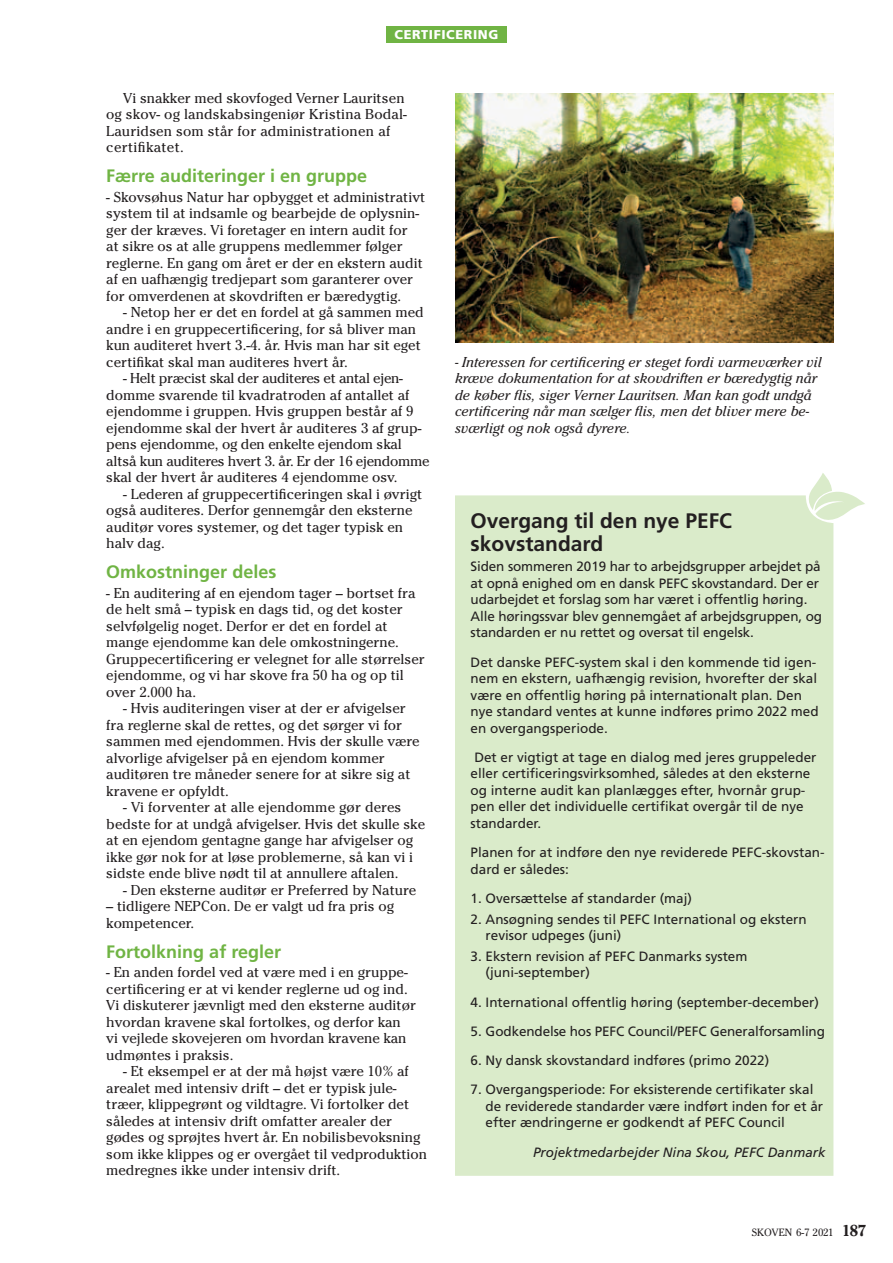
<style>
.page{position:relative;width:893px;height:1263px;background:#fff}
.page>*{position:absolute;margin:0;border:0;box-sizing:border-box;transform-origin:0 0}
.t1{font:700 21px/22.2px "Frutiger LT Std";color:#231f20}
.t2{font:700 18px "Frutiger LT Std";color:#70b444}
.t3{font:14.25px/16.5px "Cheltenham Std";color:#231f20}
.t4{font:italic 14.25px/16.5px "Cheltenham Std";color:#231f20}
.t5{font:13.5px/16.5px "Frutiger LT Std";color:#231f20}
.t6{font:italic 13.5px "Frutiger LT Std";color:#231f20}
.t7{font:900 12.75px "Frutiger LT Std";letter-spacing:.05em;color:#fff}
.t8{font:10.5px "Cheltenham Std";color:#231f20}
.s1{font-weight:700;font-size:15.75px}
</style>
<div class="page">
<div style="left:386px;top:26px;width:121px;height:17px;background:#70b444"></div>
<div style="left:455px;top:495px;width:378px;height:681px;background:#daebca"></div>
<svg style="left:807px;top:473px;width:58px;height:52px"></svg>
<img style="left:455px;top:94px;width:378px;height:249px">
<p class="t7" style="left:395px;top:27px;width:105px">CERTIFICERING</p>
<p class="t7" style="left:437px;top:27px;width:21px">XX</p>
<p class="t3" style="left:106px;top:91px;width:302px;text-indent:17px">Vi snakker med skovfoged Verner Lauritsen og skov- og landskabsingeniør Kristina Bodal-Lauridsen som står for administrationen af certifikatet.</p>
<p class="t2" style="left:106px;top:169px;width:262px">Færre auditeringer i en gruppe</p>
<p class="t3" style="left:106px;top:190px;width:320px">- Skovsøhus Natur har opbygget et administrativt system til at indsamle og bearbejde de oplysnin&shy;ger der kræves. Vi foretager en intern audit for<br>at sikre os at alle gruppens medlemmer følger reglerne. En gang om året er der en ekstern audit af en uafhængig tredjepart som garanterer over for omverdenen at skovdriften er bæredygtig.</p>
<p class="t3" style="left:106px;top:305px;width:319px;text-indent:17px">- Netop her er det en fordel at gå sammen med andre i en gruppecertificering, for så bliver man kun auditeret hvert 3.-4. år. Hvis man har sit eget certifikat skal man auditeres hvert år.</p>
<p class="t3" style="left:106px;top:371px;width:325px;text-indent:17px">- Helt præcist skal der auditeres et antal ejen&shy;domme svarende til kvadratroden af antallet af ejendomme i gruppen. Hvis gruppen består af 9 ejendomme skal der hvert år auditeres 3 af grup&shy;pens ejendomme, og den enkelte ejendom skal altså kun auditeres hvert 3. år. Er der 16 ejendomme skal der hvert år auditeres 4 ejendomme osv.</p>
<p class="t3" style="left:106px;top:487px;width:317px;text-indent:17px">- Lederen af gruppecertificeringen skal i øvrigt også auditeres. Derfor gennemgår den eksterne auditør vores systemer, og det tager typisk en halv dag.</p>
<p class="t2" style="left:106px;top:565px;width:172px">Omkostninger deles</p>
<p class="t3" style="left:106px;top:586px;width:320px">- En auditering af en ejendom tager – bortset fra de helt små – typisk en dags tid, og det koster selvfølgelig noget. Derfor er det en fordel at mange ejendomme kan dele omkostningerne.<br>Gruppecertificering er velegnet for alle størrelser ejendomme, og vi har skove fra 50 ha og op til over 2.000 ha.</p>
<p class="t3" style="left:106px;top:701px;width:315px;text-indent:17px">- Hvis auditeringen viser at der er afvigelser fra reglerne skal de rettes, og det sørger vi for sammen med ejendommen. Hvis der skulle være alvorlige afvigelser på en ejendom kommer auditøren tre måneder senere for at sikre sig at kravene er opfyldt.</p>
<p class="t3" style="left:106px;top:800px;width:320px;text-indent:17px">- Vi forventer at alle ejendomme gør deres bedste for at undgå afvigelser. Hvis det skulle ske at en ejendom gentagne gange har afvigelser og ikke gør nok for at løse problemerne, så kan vi i sidste ende blive nødt til at annullere aftalen.</p>
<p class="t3" style="left:123px;top:883px;width:294px">- Den eksterne auditør er Preferred by Nature</p>
<p class="t3" style="left:106px;top:899px;width:289px">– tidligere NEPCon. De er valgt ud fra pris og kompetencer.</p>
<p class="t2" style="left:106px;top:944px;width:176px">Fortolkning af regler</p>
<p class="t3" style="left:106px;top:965px;width:311px">- En anden fordel ved at være med i en gruppe&shy;certificering er at vi kender reglerne ud og ind.<br>Vi diskuterer jævnligt med den eksterne auditør hvordan kravene skal fortolkes, og derfor kan vi vejlede skovejeren om hvordan kravene kan udmøntes i praksis.</p>
<p class="t3" style="left:106px;top:1064px;width:322px;text-indent:17px">- Et eksempel er at der må højst være 10% af arealet med intensiv drift – det er typisk jule&shy;træer, klippegrønt og vildtagre. Vi fortolker det således at intensiv drift omfatter arealer der gødes og sprøjtes hvert år. En nobilisbevoksning som ikke klippes og er overgået til vedproduktion medregnes ikke under intensiv drift.</p>
<p class="t4" style="left:455px;top:355px;width:368px">- Interessen for certificering er steget fordi varmeværker vil kræve dokumentation for at skovdriften er bæredygtig når de køber flis, siger Verner Lauritsen. Man kan godt undgå certificering når man sælger flis, men det bliver mere be&shy;sværligt og nok også dyrere.</p>
<h1 class="t1" style="left:471px;top:511px;width:263px">Overgang til den nye PEFC skovstandard</h1>
<p class="t5" style="left:471px;top:559px;width:353px">Siden sommeren 2019 har to arbejdsgrupper arbejdet på at opnå enighed om en dansk PEFC skovstandard. Der er udarbejdet et forslag som har været i offentlig høring.<br>Alle høringssvar blev gennemgået af arbejdsgruppen, og standarden er nu rettet og oversat til engelsk.</p>
<p class="t5" style="left:471px;top:655px;width:350px">Det danske PEFC-system skal i den kommende tid igen&shy;nem en ekstern, uafhængig revision, hvorefter der skal være en offentlig høring på internationalt plan. Den nye standard ventes at kunne indføres primo 2022 med en overgangsperiode.</p>
<p class="t5" style="left:471px;top:750px;width:347px">Det er vigtigt at tage en dialog med jeres gruppeleder eller certificeringsvirksomhed, således at den eksterne og interne audit kan planlægges efter, hvornår grup&shy;pen eller det individuelle certifikat overgår til de nye standarder.</p>
<p class="t5" style="left:471px;top:845px;width:356px">Planen for at indføre den nye reviderede PEFC-skovstan&shy;dard er således:</p>
<p class="t5" style="left:471px;top:891px;width:223px">1. Oversættelse af standarder (maj)</p>
<p class="t5" style="left:486px;top:912px;width:323px;text-indent:-15px">2. Ansøgning sendes til PEFC International og ekstern revisor udpeges (juni)</p>
<p class="t5" style="left:486px;top:949px;width:263px;text-indent:-15px">3. Ekstern revision af PEFC Danmarks system (juni-september)</p>
<p class="t5" style="left:471px;top:995px;width:350px">4. International offentlig høring (september-december)</p>
<p class="t5" style="left:471px;top:1024px;width:356px">5. Godkendelse hos PEFC Council/PEFC Generalforsamling</p>
<p class="t5" style="left:471px;top:1053px;width:300px">6. Ny dansk skovstandard indføres (primo 2022)</p>
<p class="t5" style="left:486px;top:1082px;width:339px;text-indent:-15px">7. Overgangsperiode: For eksisterende certifikater skal de reviderede standarder være indført inden for et år efter ændringerne er godkendt af PEFC Council</p>
<p class="t6" style="left:533px;top:1144px;width:294px">Projektmedarbejder Nina Skou, PEFC Danmark</p>
<p class="t8" style="left:752px;top:1228px;width:116px">SKOVEN 6-7 2021 <span class="s1">187</span></p>
</div>
